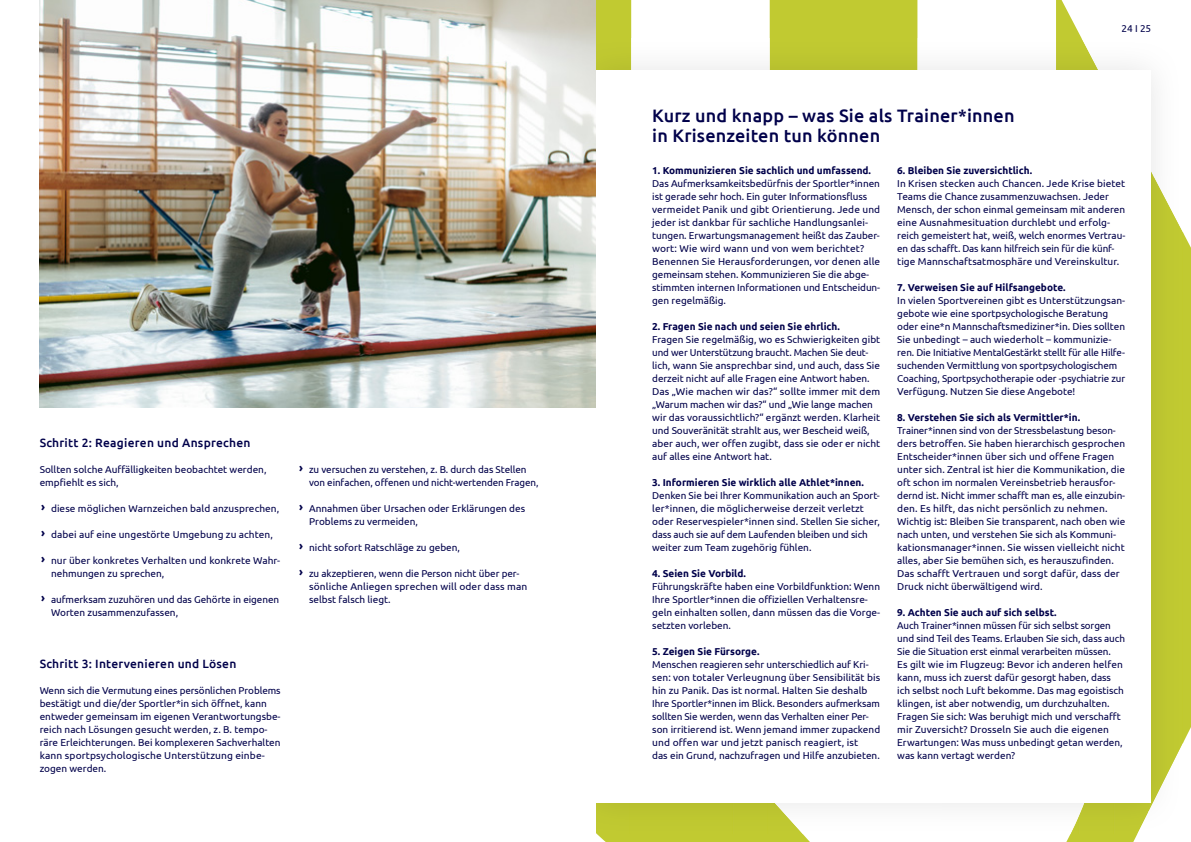
<style>
.page{position:relative;width:1191px;height:842px;background:#fff}
.page>*{position:absolute;margin:0;border:0;box-sizing:border-box;transform-origin:0 0}
.t1{font:500 18px/20px "Ubuntu";letter-spacing:.01em;color:#00004a}
.t2{font:500 12px "Ubuntu";letter-spacing:.02em;color:#00004a}
.t3{font:10px/13px "Ubuntu";color:#00004a}
.t4{font:700 10px "Ubuntu";color:#00004a}
.s1{font-weight:700;font-size:12px}
</style>
<div class="page">
<svg style="left:595px;top:0;width:596px;height:842px"></svg>
<div style="left:595px;top:38px;width:34px;height:796px;background:#bfc830"></div>
<div style="left:803px;top:38px;width:103px;height:32px;background:#bec730"></div>
<img style="left:1056px;top:38px;width:25px;height:32px">
<img style="left:1114px;top:802px;width:34px;height:32px">
<div style="left:1151px;top:176px;width:32px;height:567px;background:#bec730"></div>
<div style="left:629px;top:802px;width:104px;height:32px;background:#bec730"></div>
<img style="left:1079px;top:802px;width:35px;height:32px">
<img style="left:733px;top:802px;width:35px;height:32px">
<img style="left:768px;top:802px;width:3px;height:32px">
<img style="left:629px;top:38px;width:174px;height:32px">
<img style="left:906px;top:38px;width:150px;height:32px">
<img style="left:1081px;top:38px;width:102px;height:69px">
<img style="left:1151px;top:107px;width:32px;height:69px">
<img style="left:1153px;top:176px;width:30px;height:57px">
<img style="left:1079px;top:802px;width:29px;height:13px">
<img style="left:941px;top:802px;width:138px;height:32px">
<img style="left:1148px;top:743px;width:35px;height:91px">
<img style="left:771px;top:802px;width:170px;height:32px">
<img style="left:1137px;top:811px;width:12px;height:23px">
<div style="left:595px;top:70px;width:556px;height:732px;background:#fff"></div>
<img style="left:40px;top:0;width:555px;height:408px">
<p class="t2" style="left:40px;top:435px;width:212px">Schritt 2: Reagieren und Ansprechen</p>
<p class="t3" style="left:40px;top:462px;width:228px">Sollten solche Auffälligkeiten beobachtet werden, empfiehlt es sich,</p>
<p class="t3" style="left:41px;top:501px;width:240px"><span class="s1">›</span> diese möglichen Warnzeichen bald anzusprechen,</p>
<p class="t3" style="left:41px;top:527px;width:233px"><span class="s1">›</span> dabei auf eine ungestörte Umgebung zu achten,</p>
<p class="t3" style="left:51px;top:553px;width:231px;text-indent:-10px"><span class="s1">›</span> nur über konkretes Verhalten und konkrete Wahr&shy;nehmungen zu sprechen,</p>
<p class="t3" style="left:51px;top:592px;width:230px;text-indent:-10px"><span class="s1">›</span> aufmerksam zuzuhören und das Gehörte in eigenen<br>Worten zusammenzufassen,</p>
<p class="t2" style="left:40px;top:656px;width:198px">Schritt 3: Intervenieren und Lösen</p>
<p class="t3" style="left:40px;top:683px;width:242px">Wenn sich die Vermutung eines persönlichen Problems bestätigt und die/der Sportler*in sich öffnet, kann entweder gemeinsam im eigenen Verantwortungsbe&shy;reich nach Lösungen gesucht werden, z. B. tempo&shy;räre Erleichterungen. Bei komplexeren Sachverhalten kann sportpsychologische Unterstützung einbe&shy;zogen werden.</p>
<p class="t3" style="left:309px;top:462px;width:231px;text-indent:-10px"><span class="s1">›</span> zu versuchen zu verstehen, z. B. durch das Stellen von einfachen, offenen und nicht-wertenden Fragen,</p>
<p class="t3" style="left:309px;top:501px;width:218px;text-indent:-10px"><span class="s1">›</span> Annahmen über Ursachen oder Erklärungen des<br>Problems zu vermeiden,</p>
<p class="t3" style="left:299px;top:540px;width:162px"><span class="s1">›</span> nicht sofort Ratschläge zu geben,</p>
<p class="t3" style="left:309px;top:566px;width:220px;text-indent:-10px"><span class="s1">›</span> zu akzeptieren, wenn die Person nicht über per&shy;sönliche Anliegen sprechen will oder dass man selbst falsch liegt.</p>
<p class="t3" style="left:1121px;top:21px;width:31px">24 I 25</p>
<h1 class="t1" style="left:652px;top:105px;width:364px">Kurz und knapp – was Sie als Trainer*innen in Krisenzeiten tun können</h1>
<p class="t4" style="left:652px;top:164px;width:220px">1. Kommunizieren Sie sachlich und umfassend.</p>
<p class="t3" style="left:652px;top:176px;width:229px">Das Aufmerksamkeitsbedürfnis der Sportler*innen ist gerade sehr hoch. Ein guter Informationsfluss vermeidet Panik und gibt Orientierung. Jede und jeder ist dankbar für sachliche Handlungsanlei&shy;tungen. Erwartungsmanagement heißt das Zauber&shy;wort: Wie wird wann und von wem berichtet?<br>Benennen Sie Herausforderungen, vor denen alle gemeinsam stehen. Kommunizieren Sie die abge&shy;stimmten internen Informationen und Entscheidun&shy;gen regelmäßig.</p>
<p class="t4" style="left:652px;top:320px;width:189px">2. Fragen Sie nach und seien Sie ehrlich.</p>
<p class="t3" style="left:652px;top:332px;width:229px">Fragen Sie regelmäßig, wo es Schwierigkeiten gibt und wer Unterstützung braucht. Machen Sie deut&shy;lich, wann Sie ansprechbar sind, und auch, dass Sie derzeit nicht auf alle Fragen eine Antwort haben.<br>Das „Wie machen wir das?“ sollte immer mit dem „Warum machen wir das?“ und „Wie lange machen wir das voraussichtlich?“ ergänzt werden. Klarheit und Souveränität strahlt aus, wer Bescheid weiß, aber auch, wer offen zugibt, dass sie oder er nicht auf alles eine Antwort hat.</p>
<p class="t4" style="left:652px;top:476px;width:213px">3. Informieren Sie wirklich alle Athlet*innen.</p>
<p class="t3" style="left:652px;top:488px;width:229px">Denken Sie bei Ihrer Kommunikation auch an Sport&shy;ler*innen, die möglicherweise derzeit verletzt oder Reservespieler*innen sind. Stellen Sie sicher, dass auch sie auf dem Laufenden bleiben und sich weiter zum Team zugehörig fühlen.</p>
<p class="t4" style="left:652px;top:567px;width:95px">4. Seien Sie Vorbild.</p>
<p class="t3" style="left:652px;top:579px;width:229px">Führungskräfte haben eine Vorbildfunktion: Wenn Ihre Sportler*innen die offiziellen Verhaltensre&shy;geln einhalten sollen, dann müssen das die Vorge&shy;setzten vorleben.</p>
<p class="t4" style="left:652px;top:645px;width:109px">5. Zeigen Sie Fürsorge.</p>
<p class="t3" style="left:652px;top:657px;width:229px">Menschen reagieren sehr unterschiedlich auf Kri&shy;sen: von totaler Verleugnung über Sensibilität bis hin zu Panik. Das ist normal. Halten Sie deshalb Ihre Sportler*innen im Blick. Besonders aufmerksam sollten Sie werden, wenn das Verhalten einer Per&shy;son irritierend ist. Wenn jemand immer zupackend und offen war und jetzt panisch reagiert, ist<br>das ein Grund, nachzufragen und Hilfe anzubieten.</p>
<p class="t4" style="left:897px;top:164px;width:136px">6. Bleiben Sie zuversichtlich.</p>
<p class="t3" style="left:897px;top:176px;width:229px">In Krisen stecken auch Chancen. Jede Krise bietet Teams die Chance zusammenzuwachsen. Jeder Mensch, der schon einmal gemeinsam mit anderen eine Ausnahmesituation durchlebt und erfolg&shy;reich gemeistert hat, weiß, welch enormes Vertrau&shy;en das schafft. Das kann hilfreich sein für die künf&shy;tige Mannschaftsatmosphäre und Vereinskultur.</p>
<p class="t4" style="left:897px;top:281px;width:170px">7. Verweisen Sie auf Hilfsangebote.</p>
<p class="t3" style="left:897px;top:293px;width:229px">In vielen Sportvereinen gibt es Unterstützungsan&shy;gebote wie eine sportpsychologische Beratung oder eine*n Mannschaftsmediziner*in. Dies sollten Sie unbedingt – auch wiederholt – kommunizie&shy;ren. Die Initiative MentalGestärkt stellt für alle Hilfe&shy;suchenden Vermittlung von sportpsychologischem Coaching, Sportpsychotherapie oder -psychiatrie zur Verfügung. Nutzen Sie diese Angebote!</p>
<p class="t4" style="left:897px;top:411px;width:184px">8. Verstehen Sie sich als Vermittler*in.</p>
<p class="t3" style="left:897px;top:423px;width:229px">Trainer*innen sind von der Stressbelastung beson&shy;ders betroffen. Sie haben hierarchisch gesprochen Entscheider*innen über sich und offene Fragen unter sich. Zentral ist hier die Kommunikation, die oft schon im normalen Vereinsbetrieb herausfor&shy;dernd ist. Nicht immer schafft man es, alle einzubin&shy;den. Es hilft, das nicht persönlich zu nehmen.<br>Wichtig ist: Bleiben Sie transparent, nach oben wie nach unten, und verstehen Sie sich als Kommuni&shy;kationsmanager*innen. Sie wissen vielleicht nicht alles, aber Sie bemühen sich, es herauszufinden.<br>Das schafft Vertrauen und sorgt dafür, dass der Druck nicht überwältigend wird.</p>
<p class="t4" style="left:897px;top:606px;width:161px">9. Achten Sie auch auf sich selbst.</p>
<p class="t3" style="left:897px;top:618px;width:229px">Auch Trainer*innen müssen für sich selbst sorgen und sind Teil des Teams. Erlauben Sie sich, dass auch Sie die Situation erst einmal verarbeiten müssen.<br>Es gilt wie im Flugzeug: Bevor ich anderen helfen kann, muss ich zuerst dafür gesorgt haben, dass ich selbst noch Luft bekomme. Das mag egoistisch klingen, ist aber notwendig, um durchzuhalten.<br>Fragen Sie sich: Was beruhigt mich und verschafft mir Zuversicht? Drosseln Sie auch die eigenen Erwartungen: Was muss unbedingt getan werden, was kann vertagt werden?</p>
</div>
